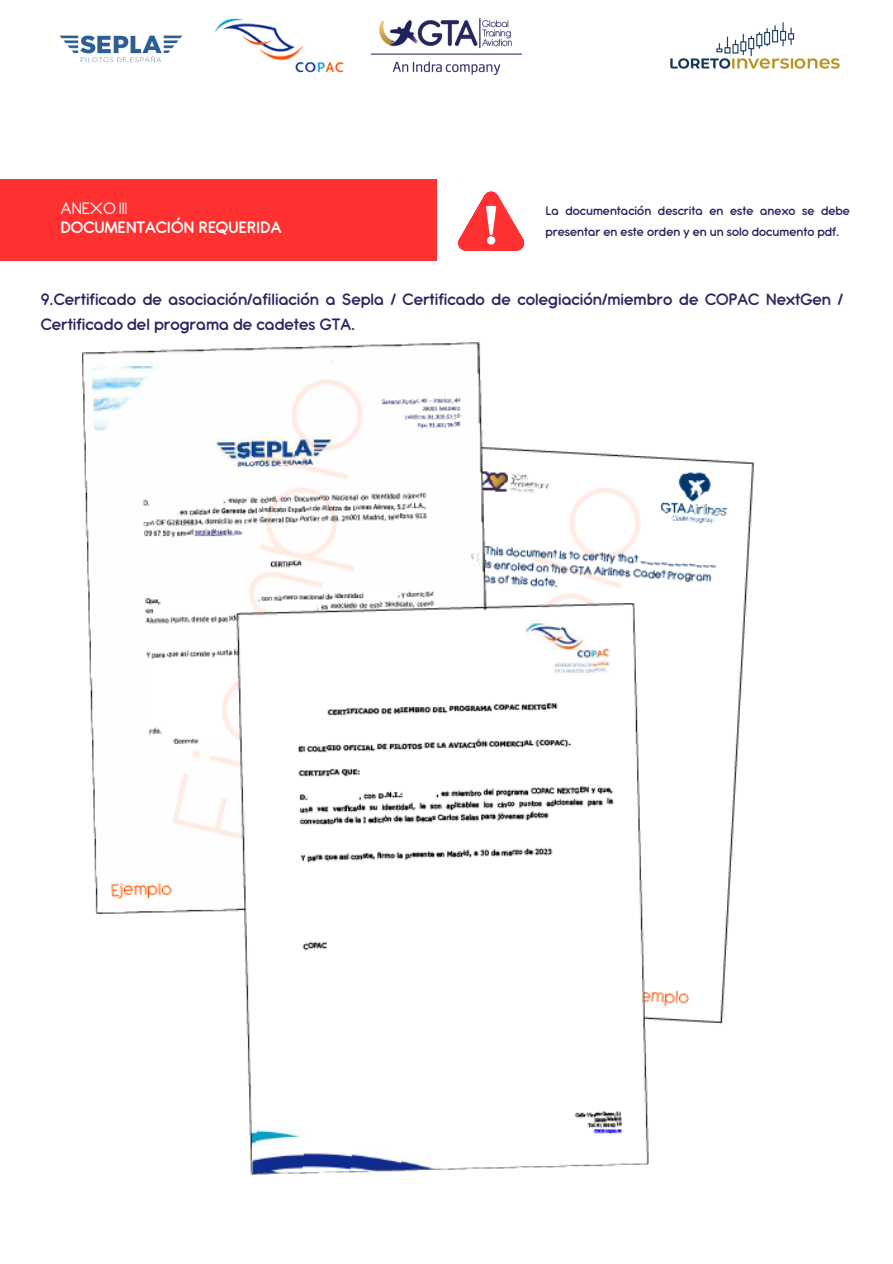
<style>
.page{position:relative;width:893px;height:1264px;background:#fff}
.page>*{position:absolute;margin:0;border:0;box-sizing:border-box;transform-origin:0 0}
.t1{font:600 18px/24.8px "Antipasto Pro";color:#2c2760}
.t2{font:600 18px "Antipasto Pro";color:#fff}
.t3{font:18px "Antipasto";color:#fff}
.t4{font:600 13.5px/21.3px "Antipasto Pro";color:#2c2760}
</style>
<div class="page">
<img style="left:670px;top:22px;width:170px;height:47px">
<img style="left:214px;top:18px;width:130px;height:55px">
<img style="left:59px;top:35px;width:124px;height:28px">
<img style="left:372px;top:18px;width:149px;height:57px">
<div style="left:0;top:180px;width:436px;height:81px;background:#ff3131"></div>
<svg style="left:458px;top:191px;width:67px;height:60px"></svg>
<div style="left:487px;top:236px;width:8px;height:8px;background:#fff;border-radius:50%"></div>
<img style="left:83px;top:342px;width:671px;height:832px">
<p class="t3" style="left:61px;top:197px;width:68px">ANEXO III</p>
<p class="t2" style="left:61px;top:222px;width:222px">DOCUMENTACIÓN REQUERIDA</p>
<p class="t4" style="left:545px;top:201px;width:306px">La documentación descrita en este anexo se debe presentar en este orden y en un solo documento pdf.</p>
<p class="t1" style="left:41px;top:288px;width:804px">9.Certificado de asociación/afiliación a Sepla / Certificado de colegiación/miembro de COPAC NextGen /<br>Certificado del programa de cadetes GTA.</p>
</div>
